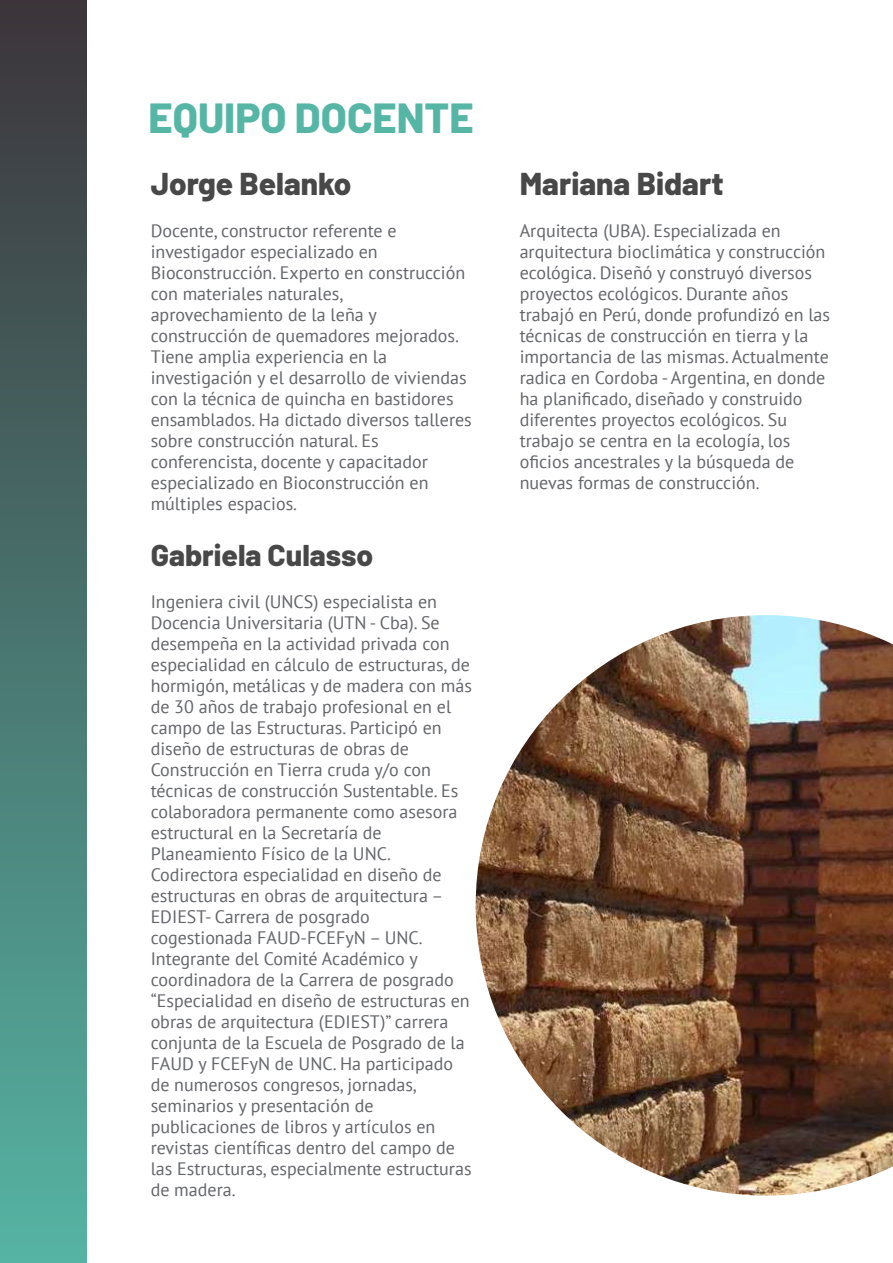
<style>
.page{position:relative;width:893px;height:1263px;background:#fff}
.page>*{position:absolute;margin:0;border:0;box-sizing:border-box;transform-origin:0 0}
.t1{font:800 42px "Barlow";color:#56b6a5}
.t2{font:800 31.5px "Barlow";color:#484848}
.t3{font:800 30px "Barlow";color:#484848}
.t4{font:18px/21px "PT Sans";color:#636569}
</style>
<div class="page">
<img style="left:476px;top:615px;width:417px;height:580px">
<div style="left:1px;top:0;width:86px;height:1263px;background:linear-gradient(to bottom,#3c343a,#56b4a4)"></div>
<h1 class="t1" style="left:149px;top:87px;width:326px">EQUIPO DOCENTE</h1>
<h2 class="t2" style="left:151px;top:160px;width:202px">Jorge Belanko</h2>
<p class="t4" style="left:151px;top:220px;width:323px">Docente, constructor referente e investigador especializado en Bioconstrucción. Experto en construcción con materiales naturales, aprovechamiento de la leña y construcción de quemadores mejorados.<br>Tiene amplia experiencia en la investigación y el desarrollo de viviendas con la técnica de quincha en bastidores ensamblados. Ha dictado diversos talleres sobre construcción natural. Es conferencista, docente y capacitador especializado en Bioconstrucción en múltiples espacios.</p>
<h3 class="t3" style="left:151px;top:532px;width:224px">Gabriela Culasso</h3>
<p class="t4" style="left:151px;top:590px;width:323px">Ingeniera civil (UNCS) especialista en Docencia Universitaria (UTN - Cba). Se desempeña en la actividad privada con especialidad en cálculo de estructuras, de hormigón, metálicas y de madera con más de 30 años de trabajo profesional en el campo de las Estructuras. Participó en diseño de estructuras de obras de Construcción en Tierra cruda y/o con técnicas de construcción Sustentable. Es colaboradora permanente como asesora estructural en la Secretaría de Planeamiento Físico de la UNC.<br>Codirectora especialidad en diseño de estructuras en obras de arquitectura – EDIEST- Carrera de posgrado cogestionada FAUD-FCEFyN – UNC.<br>Integrante del Comité Académico y coordinadora de la Carrera de posgrado “Especialidad en diseño de estructuras en obras de arquitectura (EDIEST)” carrera conjunta de la Escuela de Posgrado de la FAUD y FCEFyN de UNC. Ha participado de numerosos congresos, jornadas, seminarios y presentación de publicaciones de libros y artículos en revistas científicas dentro del campo de las Estructuras, especialmente estructuras de madera.</p>
<h2 class="t2" style="left:520px;top:160px;width:205px">Mariana Bidart</h2>
<p class="t4" style="left:520px;top:220px;width:312px">Arquitecta (UBA). Especializada en arquitectura bioclimática y construcción ecológica. Diseñó y construyó diversos proyectos ecológicos. Durante años trabajó en Perú, donde profundizó en las técnicas de construcción en tierra y la importancia de las mismas. Actualmente radica en Cordoba - Argentina, en donde ha planificado, diseñado y construido diferentes proyectos ecológicos. Su trabajo se centra en la ecología, los oficios ancestrales y la búsqueda de nuevas formas de construcción.</p>
</div>
